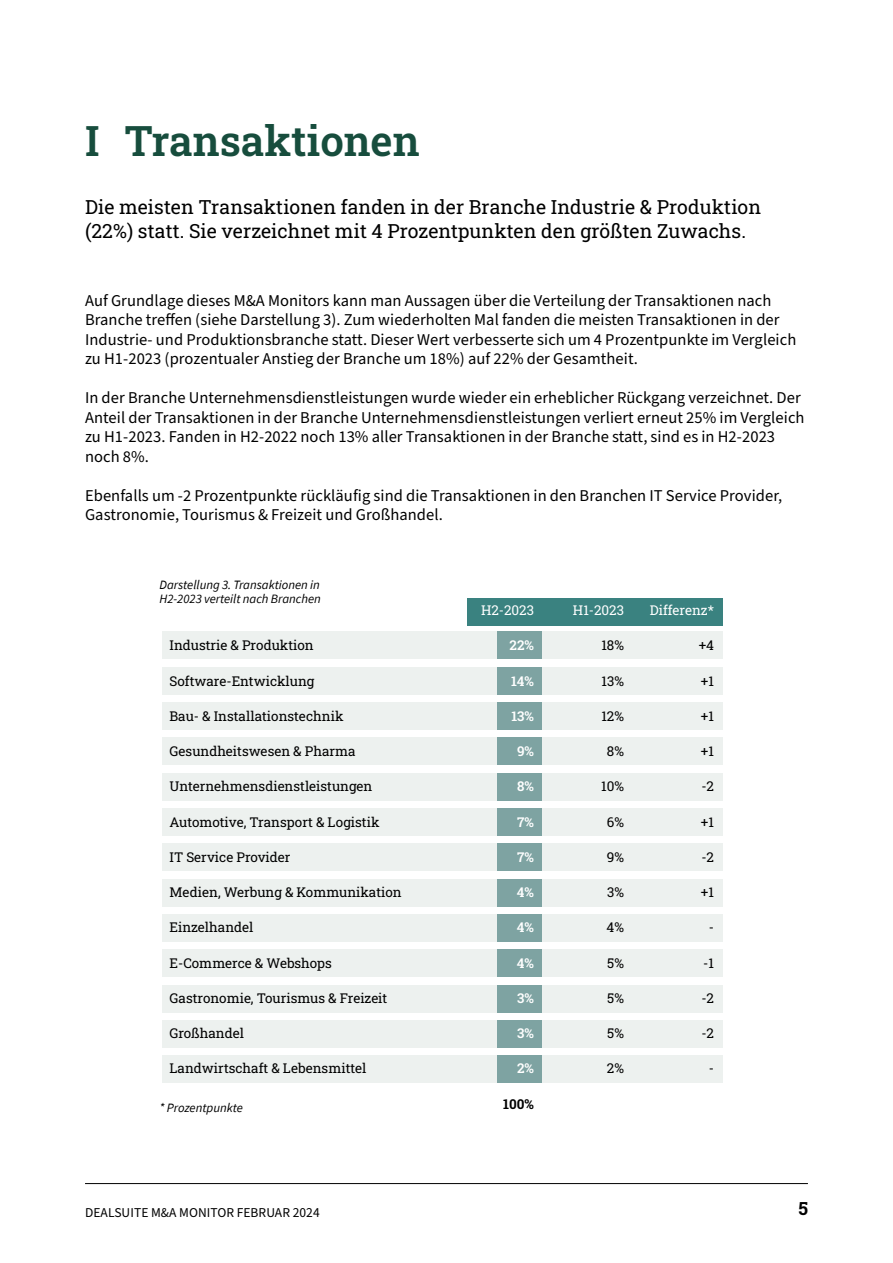
<style>
.page{position:relative;width:893px;height:1263px;background:#fff}
.page>*{position:absolute;margin:0;border:0;box-sizing:border-box;transform-origin:0 0}
.Kop_Helvetica{font:600 42px "Roboto Slab";color:#174d3d}
.Brood{font:19.5px/24px "Roboto Slab";letter-spacing:.005em;color:#000}
.Brood-2{font:700 18px "Roboto Slab";color:#000}
.OB-Brood{font:16.5px/19.5px "Source Sans Pro";letter-spacing:.005em;color:#000}
.Kader{font:13.5px "Roboto Slab";color:#000}
.Brood-3{font:13.5px "Source Sans Pro";letter-spacing:.005em;color:#000}
.Kader-2{font:600 13.5px "Roboto Slab";color:#fff}
.Kader-3{font:13.5px "Roboto Slab";color:#fff}
.Kader-4{font:700 13.5px "Roboto Slab";color:#000}
.OB_bijschrift{font:italic 12.75px/14.2px "Source Sans Pro";color:#000}
</style>
<div class="page">
<hr style="left:85px;top:1183px;width:723px;height:1px;background:#000">
<div style="left:468px;top:598px;width:255px;height:27px;background:#3a8280"></div>
<div style="left:163px;top:632px;width:560px;height:27px;background:#edf1ef"></div>
<div style="left:163px;top:667px;width:560px;height:27px;background:#edf1ef"></div>
<div style="left:163px;top:702px;width:560px;height:28px;background:#edf1ef"></div>
<div style="left:163px;top:738px;width:560px;height:27px;background:#edf1ef"></div>
<div style="left:163px;top:773px;width:560px;height:27px;background:#edf1ef"></div>
<div style="left:163px;top:808px;width:560px;height:27px;background:#edf1ef"></div>
<div style="left:163px;top:844px;width:560px;height:27px;background:#edf1ef"></div>
<div style="left:163px;top:879px;width:560px;height:27px;background:#edf1ef"></div>
<div style="left:163px;top:914px;width:560px;height:27px;background:#edf1ef"></div>
<div style="left:163px;top:949px;width:560px;height:28px;background:#edf1ef"></div>
<div style="left:163px;top:985px;width:560px;height:27px;background:#edf1ef"></div>
<div style="left:163px;top:1020px;width:560px;height:27px;background:#edf1ef"></div>
<div style="left:163px;top:1056px;width:560px;height:27px;background:#edf1ef"></div>
<div style="left:497px;top:632px;width:45px;height:27px;background:#7ea3a2"></div>
<div style="left:497px;top:667px;width:45px;height:27px;background:#7ea3a2"></div>
<div style="left:497px;top:702px;width:45px;height:27px;background:#7ea3a2"></div>
<div style="left:497px;top:738px;width:45px;height:27px;background:#7ea3a2"></div>
<div style="left:497px;top:773px;width:45px;height:28px;background:#7ea3a2"></div>
<div style="left:497px;top:808px;width:45px;height:27px;background:#7ea3a2"></div>
<div style="left:497px;top:844px;width:45px;height:27px;background:#7ea3a2"></div>
<div style="left:497px;top:879px;width:45px;height:27px;background:#7ea3a2"></div>
<div style="left:497px;top:914px;width:45px;height:27px;background:#7ea3a2"></div>
<div style="left:497px;top:949px;width:45px;height:28px;background:#7ea3a2"></div>
<div style="left:497px;top:985px;width:45px;height:27px;background:#7ea3a2"></div>
<div style="left:497px;top:1020px;width:45px;height:27px;background:#7ea3a2"></div>
<div style="left:497px;top:1055px;width:45px;height:28px;background:#7ea3a2"></div>
<p class="Kop_Helvetica" style="left:85px;top:112px;width:336px">I Transaktionen</p>
<p class="Brood" style="left:85px;top:194px;width:678px">Die meisten Transaktionen fanden in der Branche Industrie &amp; Produktion (22%) statt. Sie verzeichnet mit 4 Prozentpunkten den größten Zuwachs.</p>
<p class="OB-Brood" style="left:85px;top:291px;width:713px">Auf Grundlage dieses M&amp;A Monitors kann man Aussagen über die Verteilung der Transaktionen nach Branche treffen (siehe Darstellung 3). Zum wiederholten Mal fanden die meisten Transaktionen in der Industrie- und Produktionsbranche statt. Dieser Wert verbesserte sich um 4 Prozentpunkte im Vergleich zu H1-2023 (prozentualer Anstieg der Branche um 18%) auf 22% der Gesamtheit.</p>
<p class="OB-Brood" style="left:85px;top:388px;width:721px">In der Branche Unternehmensdienstleistungen wurde wieder ein erheblicher Rückgang verzeichnet. Der Anteil der Transaktionen in der Branche Unternehmensdienstleistungen verliert erneut 25% im Vergleich zu H1-2023. Fanden in H2-2022 noch 13% aller Transaktionen in der Branche statt, sind es in H2-2023 noch 8%.</p>
<p class="OB-Brood" style="left:85px;top:486px;width:699px">Ebenfalls um -2 Prozentpunkte rückläufig sind die Transaktionen in den Branchen IT Service Provider,<br>Gastronomie, Tourismus &amp; Freizeit und Großhandel.</p>
<p class="OB_bijschrift" style="left:159px;top:578px;width:163px">Darstellung 3. Transaktionen in<br>H2-2023 verteilt nach Branchen</p>
<p class="Kader-3" style="left:481px;top:601px;width:55px">H2-2023</p>
<p class="Kader-3" style="left:573px;top:601px;width:53px">H1-2023</p>
<p class="Kader-3" style="left:650px;top:601px;width:66px">Differenz*</p>
<p class="Kader" style="left:170px;top:636px;width:146px">Industrie &amp; Produktion</p>
<p class="Kader-2" style="left:510px;top:636px;width:26px">22%</p>
<p class="Kader" style="left:601px;top:636px;width:24px">18%</p>
<p class="Kader" style="left:699px;top:636px;width:17px">+4</p>
<p class="Kader" style="left:170px;top:671px;width:146px">Software-Entwicklung</p>
<p class="Kader-2" style="left:511px;top:671px;width:25px">14%</p>
<p class="Kader" style="left:602px;top:671px;width:24px">13%</p>
<p class="Kader" style="left:701px;top:671px;width:15px">+1</p>
<p class="Kader" style="left:170px;top:707px;width:175px">Bau- &amp; Installationstechnik</p>
<p class="Kader-2" style="left:511px;top:707px;width:24px">13%</p>
<p class="Kader" style="left:601px;top:707px;width:24px">12%</p>
<p class="Kader" style="left:701px;top:707px;width:15px">+1</p>
<p class="Kader" style="left:170px;top:742px;width:188px">Gesundheitswesen &amp; Pharma</p>
<p class="Kader-2" style="left:517px;top:742px;width:19px">9%</p>
<p class="Kader" style="left:607px;top:742px;width:19px">8%</p>
<p class="Kader" style="left:701px;top:742px;width:15px">+1</p>
<p class="Kader" style="left:170px;top:777px;width:204px">Unternehmensdienstleistungen</p>
<p class="Kader-2" style="left:517px;top:777px;width:18px">8%</p>
<p class="Kader" style="left:601px;top:777px;width:24px">10%</p>
<p class="Kader" style="left:701px;top:777px;width:14px">-2</p>
<p class="Kader" style="left:170px;top:812px;width:212px">Automotive, Transport &amp; Logistik</p>
<p class="Kader-2" style="left:517px;top:812px;width:18px">7%</p>
<p class="Kader" style="left:607px;top:812px;width:19px">6%</p>
<p class="Kader" style="left:701px;top:812px;width:15px">+1</p>
<p class="Kader" style="left:170px;top:848px;width:123px">IT Service Provider</p>
<p class="Kader-2" style="left:517px;top:848px;width:18px">7%</p>
<p class="Kader" style="left:607px;top:848px;width:19px">9%</p>
<p class="Kader" style="left:701px;top:848px;width:14px">-2</p>
<p class="Kader" style="left:170px;top:883px;width:234px">Medien, Werbung &amp; Kommunikation</p>
<p class="Kader-2" style="left:517px;top:883px;width:19px">4%</p>
<p class="Kader" style="left:607px;top:883px;width:18px">3%</p>
<p class="Kader" style="left:701px;top:883px;width:15px">+1</p>
<p class="Kader" style="left:170px;top:918px;width:85px">Einzelhandel</p>
<p class="Kader-2" style="left:517px;top:918px;width:19px">4%</p>
<p class="Kader" style="left:607px;top:918px;width:19px">4%</p>
<p class="Kader" style="left:709px;top:918px;width:7px">-</p>
<p class="Kader" style="left:170px;top:953px;width:164px">E-Commerce &amp; Webshops</p>
<p class="Kader-2" style="left:517px;top:953px;width:19px">4%</p>
<p class="Kader" style="left:607px;top:953px;width:18px">5%</p>
<p class="Kader" style="left:703px;top:953px;width:12px">-1</p>
<p class="Kader" style="left:170px;top:989px;width:219px">Gastronomie, Tourismus &amp; Freizeit</p>
<p class="Kader-2" style="left:517px;top:989px;width:18px">3%</p>
<p class="Kader" style="left:607px;top:989px;width:18px">5%</p>
<p class="Kader" style="left:701px;top:989px;width:14px">-2</p>
<p class="Kader" style="left:170px;top:1024px;width:76px">Großhandel</p>
<p class="Kader-2" style="left:517px;top:1024px;width:18px">3%</p>
<p class="Kader" style="left:607px;top:1024px;width:18px">5%</p>
<p class="Kader" style="left:701px;top:1024px;width:14px">-2</p>
<p class="Kader" style="left:170px;top:1059px;width:198px">Landwirtschaft &amp; Lebensmittel</p>
<p class="Kader-2" style="left:517px;top:1059px;width:18px">2%</p>
<p class="Kader" style="left:607px;top:1059px;width:19px">2%</p>
<p class="Kader" style="left:709px;top:1059px;width:7px">-</p>
<p class="OB_bijschrift" style="left:159px;top:1100px;width:85px">* Prozentpunkte</p>
<p class="Kader-4" style="left:503px;top:1094px;width:32px">100%</p>
<p class="Brood-3" style="left:85px;top:1203px;width:236px">DEALSUITE M&amp;A MONITOR FEBRUAR 2024</p>
<p class="Brood-2" style="left:798px;top:1196px;width:11px">5</p>
</div>
